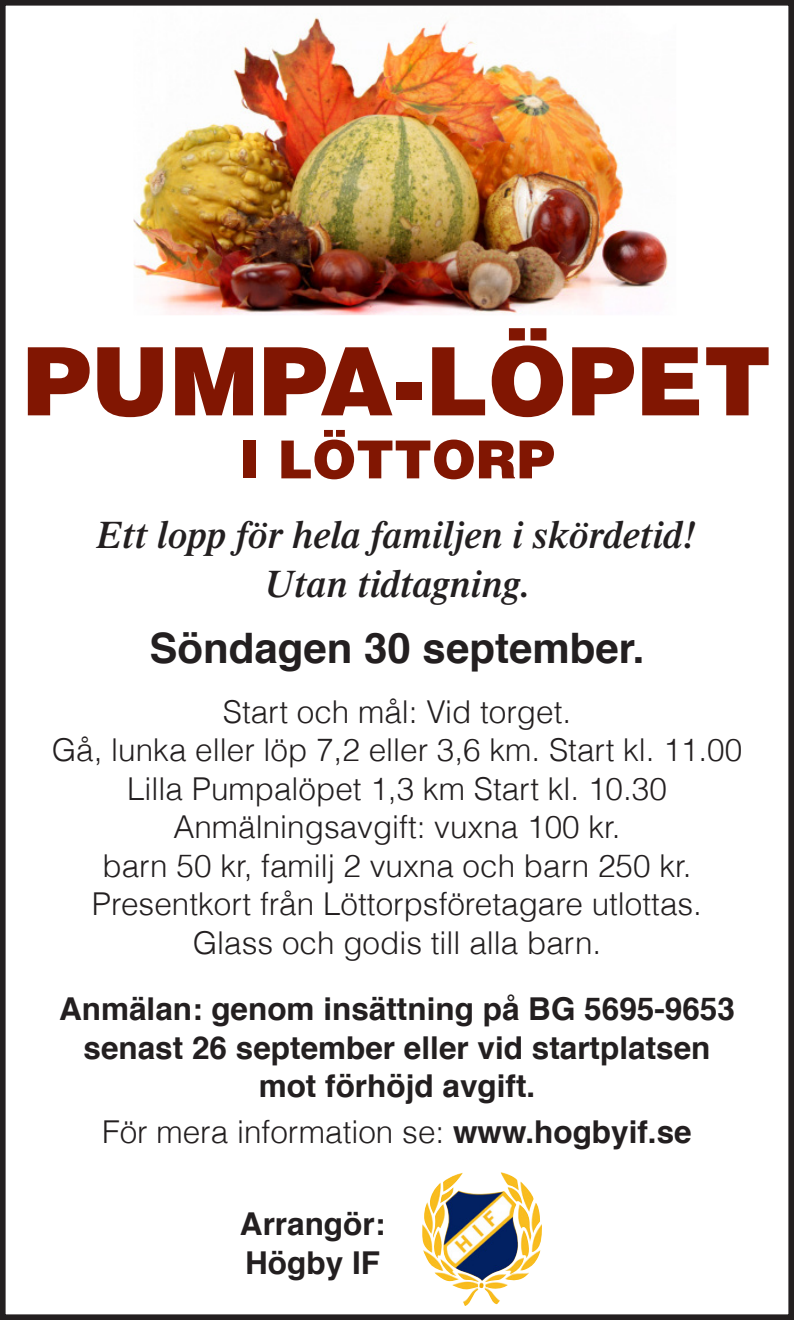
<style>
.page{position:relative;width:794px;height:1320px;background:#fff}
.page>*{position:absolute;margin:0;border:0;box-sizing:border-box;transform-origin:0 0}
.t1{font:900 94.5px "Helvetica";color:#811602}
.t2{font:900 52.5px "Helvetica";color:#811602}
.t3{font:700 42px "Helvetica";color:#231f20}
.t4{font:italic 600 38.5px "Times";color:#231f20}
.t5{font:300 31.5px "Helvetica";color:#231f20}
.t6{font:700 31.5px "Helvetica";color:#231f20}
.s1{font-weight:700}
</style>
<div class="page">
<img style="left:133px;top:17px;width:535px;height:298px">
<img style="left:423px;top:1172px;width:119px;height:108px">
<div style="left:0;top:0;width:794px;height:1320px;border:6px solid #231f20"></div>
<p class="t1" style="left:22px;top:319px;width:750px">PUMPA-LÖPET</p>
<p class="t2" style="left:239px;top:425px;width:316px">I LÖTTORP</p>
<p class="t4" style="left:96px;top:512px;width:603px">Ett lopp för hela familjen i skördetid!</p>
<p class="t4" style="left:264px;top:561px;width:267px">Utan tidtagning.</p>
<p class="t3" style="left:149px;top:614px;width:496px">Söndagen 30 september.</p>
<p class="t5" style="left:223px;top:686px;width:350px">Start och mål: Vid torget.</p>
<p class="t5" style="left:52px;top:725px;width:692px">Gå, lunka eller löp 7,2 eller 3,6 km. Start kl. 11.00</p>
<p class="t5" style="left:127px;top:763px;width:541px">Lilla Pumpalöpet 1,3 km Start kl. 10.30</p>
<p class="t5" style="left:173px;top:802px;width:449px">Anmälningsavgift: vuxna 100 kr.</p>
<p class="t5" style="left:102px;top:840px;width:590px">barn 50 kr, familj 2 vuxna och barn 250 kr.</p>
<p class="t5" style="left:92px;top:879px;width:611px">Presentkort från Löttorpsföretagare utlottas.</p>
<p class="t5" style="left:193px;top:917px;width:410px">Glass och godis till alla barn.</p>
<p class="t6" style="left:59px;top:983px;width:677px">Anmälan: genom insättning på BG 5695-9653</p>
<p class="t6" style="left:83px;top:1022px;width:628px">senast 26 september eller vid startplatsen</p>
<p class="t6" style="left:259px;top:1060px;width:278px">mot förhöjd avgift.</p>
<p class="t5" style="left:102px;top:1106px;width:591px">För mera information se: <span class="s1">www.hogbyif.se</span></p>
<p class="t6" style="left:240px;top:1198px;width:147px">Arrangör:</p>
<p class="t6" style="left:245px;top:1237px;width:136px">Högby IF</p>
</div>
